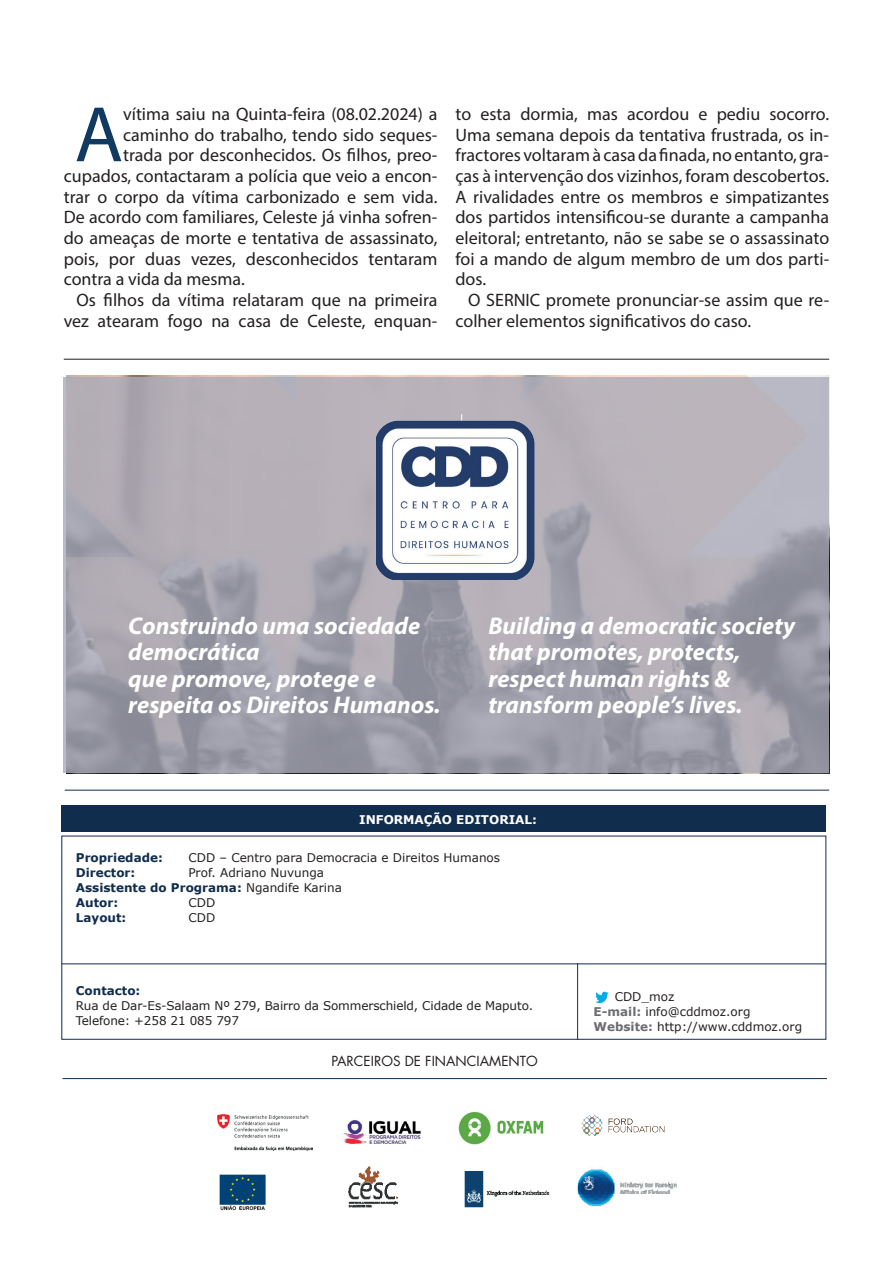
<style>
.page{position:relative;width:893px;height:1263px;background:#fff}
.page>*{position:absolute;margin:0;border:0;box-sizing:border-box;transform-origin:0 0}
.t1{font:79.35px "Myriad Pro";color:#113a62}
.t2{font:italic 700 24.3px/26.2px "Myriad Pro";color:#fff}
.t3{font:18px/20.7px "Myriad Pro";color:#231f20;text-align:justify}
.t4{font:13.5px "Futura LT";color:#231f20}
.t5{font:12px/15px "Verdana";color:#231f20}
.t6{font:700 12px "Verdana";color:#102d4e}
.t7{font:700 12px "Verdana";color:#fff}
.s1{font-weight:700;color:#102d4e}
.s2{font-weight:700;color:#6c6d70}
</style>
<div class="page">
<div style="left:62px;top:805px;width:764px;height:27px;background:#102d4e"></div>
<hr style="left:62px;top:963px;width:764px;height:1px;background:#102d4e">
<hr style="left:577px;top:963px;width:1px;height:77px;background:#102d4e">
<img style="left:595px;top:991px;width:14px;height:13px">
<hr style="left:65px;top:790px;width:764px;height:1px;background:#102d4e">
<img style="left:220px;top:1174px;width:46px;height:36px">
<hr style="left:62px;top:1078px;width:765px;height:1px;background:#102d4e">
<img style="left:217px;top:1115px;width:95px;height:35px">
<img style="left:458px;top:1112px;width:85px;height:33px">
<img style="left:581px;top:1114px;width:84px;height:22px">
<img style="left:464px;top:1171px;width:86px;height:37px">
<img style="left:343px;top:1120px;width:78px;height:24px">
<img style="left:348px;top:1166px;width:51px;height:42px">
<img style="left:577px;top:1169px;width:100px;height:37px">
<svg style="left:64px;top:377px;width:765px;height:396px;background:#a9a6b0"></svg>
<hr style="left:461px;top:414px;width:1px;height:99px;background:#fff">
<img style="left:376px;top:421px;width:159px;height:158px">
<hr style="left:64px;top:359px;width:765px;height:1px;background:#231f20">
<h1 class="t1" style="left:75px;top:86px;width:50px">A</h1>
<p class="t3" style="left:123px;top:103px;width:316px">vítima saiu na Quinta-feira (08.02.2024) a</p>
<p class="t3" style="left:123px;top:124px;width:316px">caminho do trabalho, tendo sido seques-</p>
<p class="t3" style="left:123px;top:145px;width:316px">trada por desconhecidos. Os filhos, preo-</p>
<p class="t3" style="left:64px;top:165px;width:375px">cupados, contactaram a polícia que veio a encon-</p>
<p class="t3" style="left:64px;top:186px;width:375px">trar o corpo da vítima carbonizado e sem vida.</p>
<p class="t3" style="left:64px;top:207px;width:375px">De acordo com familiares, Celeste já vinha sofren-</p>
<p class="t3" style="left:64px;top:227px;width:375px">do ameaças de morte e tentativa de assassinato,</p>
<p class="t3" style="left:64px;top:248px;width:375px">pois, por duas vezes, desconhecidos tentaram</p>
<p class="t3" style="left:64px;top:269px;width:183px">contra a vida da mesma.</p>
<p class="t3" style="left:77px;top:289px;width:362px">Os filhos da vítima relataram que na primeira</p>
<p class="t3" style="left:64px;top:310px;width:375px">vez atearam fogo na casa de Celeste, enquan-</p>
<p class="t3" style="left:455px;top:103px;width:375px">to esta dormia, mas acordou e pediu socorro.<br>Uma semana depois da tentativa frustrada, os in&shy;fractores voltaram à casa da finada, no entanto, gra&shy;ças à intervenção dos vizinhos, foram descobertos.<br>A rivalidades entre os membros e simpatizantes dos partidos intensificou-se durante a campanha eleitoral; entretanto, não se sabe se o assassinato foi a mando de algum membro de um dos parti&shy;dos.</p>
<p class="t3" style="left:455px;top:289px;width:375px;text-indent:13px">O SERNIC promete pronunciar-se assim que re&shy;colher elementos significativos do caso.</p>
<h2 class="t2" style="left:128px;top:612px;width:314px">Construindo uma sociedade democrática<br>que promove, protege e respeita os Direitos Humanos.</h2>
<h2 class="t2" style="left:488px;top:612px;width:308px">Building a democratic society that promotes, protects, respect human rights &amp; transform people’s lives.</h2>
<p class="t7" style="left:359px;top:812px;width:179px">INFORMAÇÃO EDITORIAL:</p>
<p class="t6" style="left:76px;top:850px;width:89px">Propriedade:</p>
<p class="t5" style="left:188px;top:850px;width:313px">CDD – Centro para Democracia e Direitos Humanos</p>
<p class="t6" style="left:76px;top:865px;width:61px">Director:</p>
<p class="t5" style="left:76px;top:865px;width:268px;text-indent:113px">Prof. Adriano Nuvunga<br><span class="s1">Assistente do Programa:</span> Ngandife Karina<br><span class="s1">Autor:</span></p>
<p class="t5" style="left:188px;top:895px;width:28px">CDD</p>
<p class="t6" style="left:76px;top:910px;width:52px">Layout:</p>
<p class="t5" style="left:188px;top:910px;width:28px">CDD</p>
<p class="t6" style="left:76px;top:983px;width:66px">Contacto:</p>
<p class="t5" style="left:76px;top:998px;width:459px">Rua de Dar-Es-Salaam Nº 279, Bairro da Sommerschield, Cidade de Maputo.<br>Telefone: +258 21 085 797</p>
<p class="t5" style="left:594px;top:990px;width:210px;text-indent:21px">CDD_moz<br><span class="s2">E-mail:</span> info@cddmoz.org<br><span class="s2">Website:</span> http://www.cddmoz.org</p>
<p class="t4" style="left:331px;top:1053px;width:208px">PARCEIROS DE FINANCIAMENTO</p>
</div>
